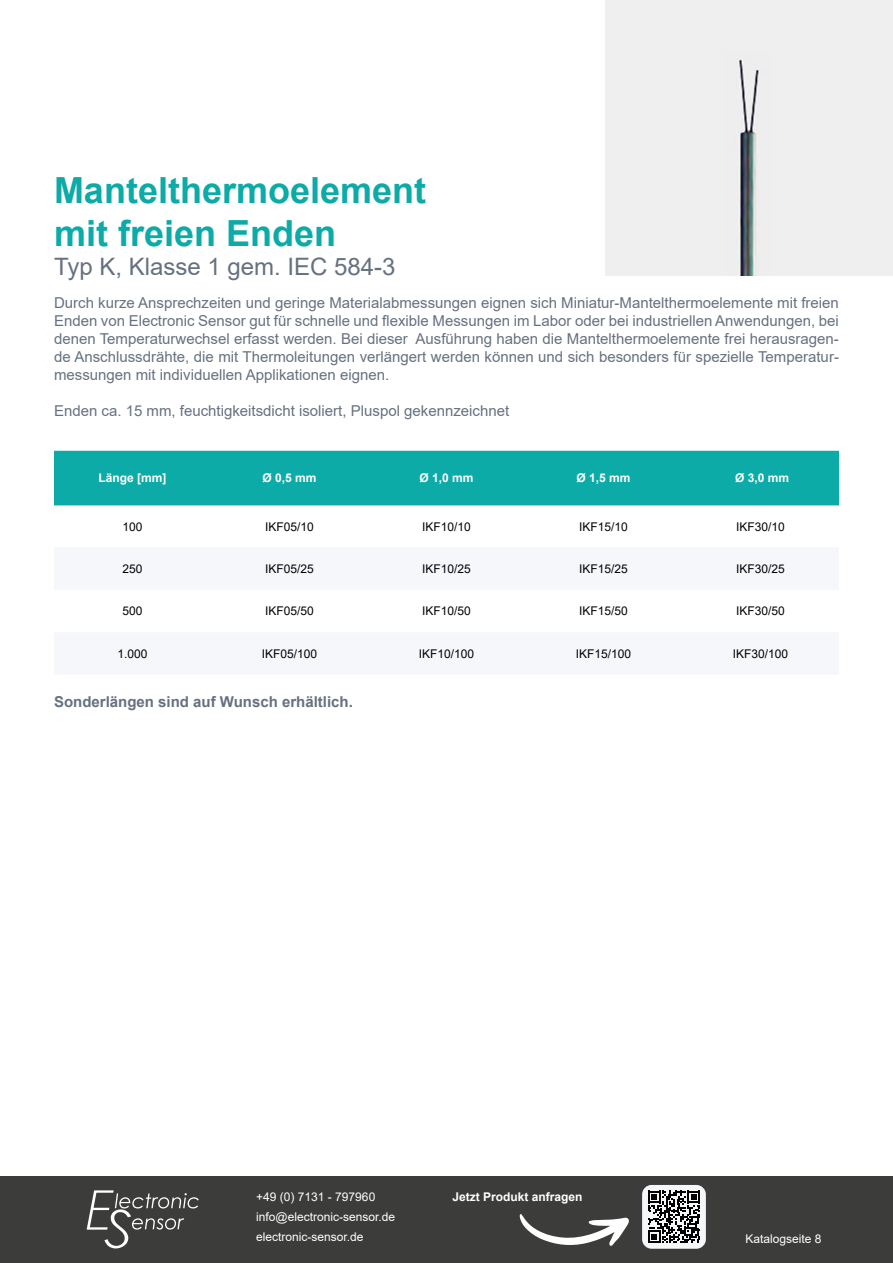
<style>
.page{position:relative;width:893px;height:1263px;background:#fff}
.page>*{position:absolute;margin:0;border:0;box-sizing:border-box;transform-origin:0 0}
.t1{font:700 36px/43.2px "Arial";color:#0caba8}
.t2{font:24px "Arial";color:#667180}
.t3{font:15px/18px "Arial";color:#667180;text-align:justify}
.t4{font:700 15px "Arial";color:#667180}
.t5{font:12px "Arial";color:#000}
.t6{font:12px/20.4px "Arial";color:#fff}
.t7{font:700 12px "Arial";color:#fff}
</style>
<div class="page">
<div style="left:0;top:1176px;width:893px;height:87px;background:#3c3c3b"></div>
<svg style="left:520px;top:1214px;width:109px;height:32px"></svg>
<div style="left:642px;top:1185px;width:64px;height:64px;background:#f5f7fa;border-radius:10px"></div>
<svg style="left:648px;top:1190px;width:52px;height:53px"></svg>
<svg style="left:87px;top:1190px;width:112px;height:58px"></svg>
<div style="left:54px;top:451px;width:785px;height:54px;background:#0caba8"></div>
<div style="left:605px;top:0;width:288px;height:276px;background:#efefef"></div>
<h1 class="t1" style="left:54px;top:169px;width:374px">Mantelthermoelement mit freien Enden</h1>
<h2 class="t2" style="left:54px;top:250px;width:343px">Typ K, Klasse 1 gem. IEC 584-3</h2>
<p class="t3" style="left:54px;top:293px;width:786px">Durch kurze Ansprechzeiten und geringe Materialabmessungen eignen sich Miniatur-Mantelthermoelemente mit freien Enden von Electronic Sensor gut für schnelle und flexible Messungen im Labor oder bei industriellen Anwendungen, bei denen Temperaturwechsel erfasst werden. Bei dieser Ausführung haben die Mantelthermoelemente frei herausragen&shy;de Anschlussdrähte, die mit Thermoleitungen verlängert werden können und sich besonders für spezielle Temperatur&shy;messungen mit individuellen Applikationen eignen.</p>
<p class="t3" style="left:54px;top:401px;width:457px">Enden ca. 15 mm, feuchtigkeitsdicht isoliert, Pluspol gekennzeichnet</p>
<p class="t7" style="left:98px;top:470px;width:70px">Länge [mm]</p>
<p class="t7" style="left:262px;top:470px;width:56px">Ø 0,5 mm</p>
<p class="t7" style="left:419px;top:470px;width:56px">Ø 1,0 mm</p>
<p class="t7" style="left:576px;top:470px;width:56px">Ø 1,5 mm</p>
<p class="t7" style="left:735px;top:470px;width:56px">Ø 3,0 mm</p>
<p class="t5" style="left:122px;top:518px;width:22px">100</p>
<p class="t5" style="left:265px;top:518px;width:50px">IKF05/10</p>
<p class="t5" style="left:422px;top:518px;width:50px">IKF10/10</p>
<p class="t5" style="left:579px;top:518px;width:50px">IKF15/10</p>
<p class="t5" style="left:736px;top:518px;width:50px">IKF30/10</p>
<p class="t5" style="left:122px;top:560px;width:22px">250</p>
<p class="t5" style="left:265px;top:560px;width:50px">IKF05/25</p>
<p class="t5" style="left:422px;top:560px;width:50px">IKF10/25</p>
<p class="t5" style="left:579px;top:560px;width:50px">IKF15/25</p>
<p class="t5" style="left:736px;top:560px;width:50px">IKF30/25</p>
<p class="t5" style="left:122px;top:603px;width:22px">500</p>
<p class="t5" style="left:265px;top:603px;width:50px">IKF05/50</p>
<p class="t5" style="left:422px;top:603px;width:50px">IKF10/50</p>
<p class="t5" style="left:579px;top:603px;width:50px">IKF15/50</p>
<p class="t5" style="left:736px;top:603px;width:50px">IKF30/50</p>
<p class="t5" style="left:117px;top:645px;width:32px">1.000</p>
<p class="t5" style="left:262px;top:645px;width:57px">IKF05/100</p>
<p class="t5" style="left:419px;top:645px;width:57px">IKF10/100</p>
<p class="t5" style="left:576px;top:645px;width:57px">IKF15/100</p>
<p class="t5" style="left:733px;top:645px;width:57px">IKF30/100</p>
<p class="t4" style="left:54px;top:691px;width:300px">Sonderlängen sind auf Wunsch erhältlich.</p>
<p class="t6" style="left:256px;top:1186px;width:140px">+49 (0) 7131 - 797960 info@electronic-sensor.de electronic-sensor.de</p>
<p class="t7" style="left:452px;top:1188px;width:132px">Jetzt Produkt anfragen</p>
<p class="t6" style="left:745px;top:1228px;width:77px">Katalogseite 8</p>
</div>
